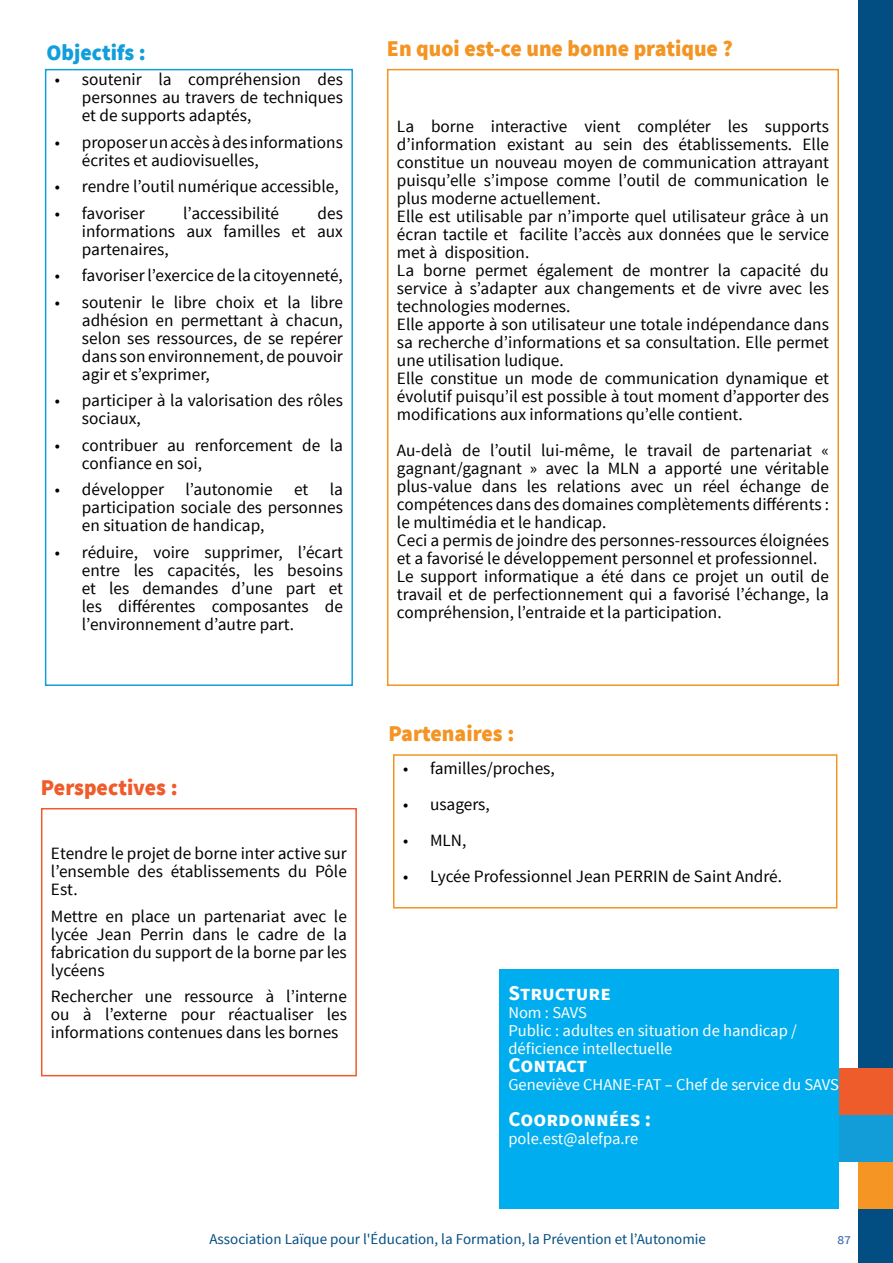
<style>
.page{position:relative;width:893px;height:1263px;background:#fff}
.page>*{position:absolute;margin:0;border:0;box-sizing:border-box;transform-origin:0 0}
.Gros_titres{font:900 22.5px "Source Sans Pro";color:#f49422}
.Gros_titres-2{font:900 22.5px "Source Sans Pro";color:#ef5b2b}
.Gros_titres-3{font:900 22.5px "Source Sans Pro";color:#119eda}
.t1{font:700 21px "Source Sans Pro";color:#fff}
.Titre_pavé_Blanc{font:17.25px/18px "Source Sans Pro";color:#000001;text-align:justify}
.t2{font:16.5px/18px "Source Sans Pro";color:#fff}
.t3{font:15px "Source Sans Pro";color:#024d81}
.t4{font:15px "Source Sans Pro";color:#3967b2}
</style>
<div class="page">
<div style="left:45px;top:69px;width:308px;height:617px;border:2px solid #119eda"></div>
<div style="left:387px;top:69px;width:452px;height:617px;border:2px solid #f49422"></div>
<div style="left:41px;top:808px;width:316px;height:268px;border:2px solid #ef5b2b"></div>
<div style="left:393px;top:754px;width:444px;height:154px;border:2px solid #f49422"></div>
<div style="left:827px;top:1068px;width:66px;height:47px;background:#ef5c2c"></div>
<div style="left:859px;top:0;width:34px;height:1263px;background:#024d81"></div>
<div style="left:827px;top:1115px;width:66px;height:47px;background:#129dd9"></div>
<div style="left:859px;top:1068px;width:34px;height:47px;background:#ef5c2c"></div>
<div style="left:859px;top:1162px;width:34px;height:47px;background:#f59523"></div>
<div style="left:500px;top:969px;width:339px;height:240px;background:#00aeef"></div>
<p class="Gros_titres-3" style="left:46px;top:38px;width:101px">Objectifs :</p>
<p class="Titre_pavé_Blanc" style="left:82px;top:71px;width:263px;text-indent:-27px">• soutenir la compréhension des personnes au travers de techniques et de supports adaptés,</p>
<p class="Titre_pavé_Blanc" style="left:82px;top:133px;width:262px;text-indent:-27px">• proposer un accès à des informations écrites et audiovisuelles,</p>
<p class="Titre_pavé_Blanc" style="left:55px;top:178px;width:285px">• rendre l’outil numérique accessible,</p>
<p class="Titre_pavé_Blanc" style="left:55px;top:204px;width:91px">• favoriser</p>
<p class="Titre_pavé_Blanc" style="left:183px;top:204px;width:97px">l’accessibilité</p>
<p class="Titre_pavé_Blanc" style="left:82px;top:204px;width:263px;text-indent:236px">des informations aux familles et aux partenaires,</p>
<p class="Titre_pavé_Blanc" style="left:55px;top:267px;width:290px">• favoriser l’exercice de la citoyenneté,</p>
<p class="Titre_pavé_Blanc" style="left:82px;top:293px;width:263px;text-indent:-27px">• soutenir le libre choix et la libre adhésion en permettant à chacun, selon ses ressources, de se repérer dans son environnement, de pouvoir agir et s’exprimer,</p>
<p class="Titre_pavé_Blanc" style="left:82px;top:392px;width:262px;text-indent:-27px">• participer à la valorisation des rôles sociaux,</p>
<p class="Titre_pavé_Blanc" style="left:82px;top:436px;width:263px;text-indent:-27px">• contribuer au renforcement de la confiance en soi,</p>
<p class="Titre_pavé_Blanc" style="left:82px;top:481px;width:263px;text-indent:-27px">• développer l’autonomie et la participation sociale des personnes en situation de handicap,</p>
<p class="Titre_pavé_Blanc" style="left:82px;top:543px;width:263px;text-indent:-27px">• réduire, voire supprimer, l’écart entre les capacités, les besoins et les demandes d’une part et les différentes composantes de l’environnement d’autre part.</p>
<p class="Gros_titres-2" style="left:41px;top:773px;width:138px">Perspectives :</p>
<p class="Titre_pavé_Blanc" style="left:51px;top:845px;width:297px">Etendre le projet de borne inter active sur l’ensemble des établissements du Pôle Est.</p>
<p class="Titre_pavé_Blanc" style="left:51px;top:907px;width:297px">Mettre en place un partenariat avec le lycée Jean Perrin dans le cadre de la fabrication du support de la borne par les lycéens</p>
<p class="Titre_pavé_Blanc" style="left:51px;top:988px;width:297px">Rechercher une ressource à l’interne ou à l’externe pour réactualiser les informations contenues dans les bornes</p>
<p class="Gros_titres" style="left:387px;top:34px;width:347px">En quoi est-ce une bonne pratique ?</p>
<p class="Titre_pavé_Blanc" style="left:397px;top:117px;width:433px">La borne interactive vient compléter les supports d’information existant au sein des établissements. Elle constitue un nouveau moyen de communication attrayant puisqu’elle s’impose comme l’outil de communication le plus moderne actuellement.</p>
<p class="Titre_pavé_Blanc" style="left:397px;top:207px;width:434px">Elle est utilisable par n’importe quel utilisateur grâce à un écran tactile et facilite l’accès aux données que le service met à disposition.</p>
<p class="Titre_pavé_Blanc" style="left:397px;top:261px;width:434px">La borne permet également de montrer la capacité du service à s’adapter aux changements et de vivre avec les technologies modernes.</p>
<p class="Titre_pavé_Blanc" style="left:397px;top:315px;width:433px">Elle apporte à son utilisateur une totale indépendance dans sa recherche d’informations et sa consultation. Elle permet une utilisation ludique.</p>
<p class="Titre_pavé_Blanc" style="left:397px;top:369px;width:433px">Elle constitue un mode de communication dynamique et évolutif puisqu’il est possible à tout moment d’apporter des modifications aux informations qu’elle contient.</p>
<p class="Titre_pavé_Blanc" style="left:397px;top:441px;width:434px">Au-delà de l’outil lui-même, le travail de partenariat « gagnant/gagnant » avec la MLN a apporté une véritable plus-value dans les relations avec un réel échange de compétences dans des domaines complètements différents : le multimédia et le handicap.</p>
<p class="Titre_pavé_Blanc" style="left:397px;top:531px;width:433px">Ceci a permis de joindre des personnes-ressources éloignées et a favorisé le développement personnel et professionnel.</p>
<p class="Titre_pavé_Blanc" style="left:397px;top:567px;width:434px">Le support informatique a été dans ce projet un outil de travail et de perfectionnement qui a favorisé l’échange, la compréhension, l’entraide et la participation.</p>
<p class="Gros_titres" style="left:388px;top:719px;width:127px">Partenaires :</p>
<p class="Titre_pavé_Blanc" style="left:403px;top:760px;width:153px">• familles/proches,</p>
<p class="Titre_pavé_Blanc" style="left:403px;top:796px;width:88px">• usagers,</p>
<p class="Titre_pavé_Blanc" style="left:403px;top:832px;width:65px">• MLN,</p>
<p class="Titre_pavé_Blanc" style="left:403px;top:868px;width:381px">• Lycée Professionnel Jean PERRIN de Saint André.</p>
<p class="t1" style="left:508px;top:980px;width:104px">Structure</p>
<p class="t2" style="left:508px;top:1004px;width:80px">Nom : SAVS</p>
<p class="t2" style="left:508px;top:1022px;width:290px">Public : adultes en situation de handicap / déficience intellectuelle</p>
<p class="t1" style="left:508px;top:1052px;width:80px">Contact</p>
<p class="t2" style="left:508px;top:1076px;width:332px">Geneviève CHANE-FAT – Chef de service du SAVS</p>
<p class="t1" style="left:508px;top:1106px;width:144px">Coordonnées :</p>
<p class="t2" style="left:508px;top:1130px;width:132px">pole.est@alefpa.re</p>
<p class="t2" style="left:508px;top:1025px;width:301px">Public : 76 adultes en situation de handicap</p>
<p class="t1" style="left:508px;top:1044px;width:80px">Contact</p>
<p class="t2" style="left:508px;top:1070px;width:268px">Amaël EDDOUKALI (Monitrice d’Atelier)</p>
<p class="t1" style="left:508px;top:1109px;width:144px">Coordonnées :</p>
<p class="t2" style="left:508px;top:1135px;width:237px">contact.fah-mtalet@alefpa.asso.fr</p>
<p class="t2" style="left:563px;top:1025px;width:249px">227 jeunes en situation de handicap</p>
<p class="t2" style="left:668px;top:1025px;width:7px">t</p>
<p class="t2" style="left:731px;top:1025px;width:10px">e</p>
<p class="t2" style="left:508px;top:1045px;width:50px">mental</p>
<p class="t1" style="left:508px;top:1064px;width:80px">Contact</p>
<p class="t1" style="left:508px;top:1129px;width:144px">Coordonnées :</p>
<p class="t3" style="left:209px;top:1230px;width:498px">Association Laïque pour l'Éducation, la Formation, la Prévention et l’Autonomie</p>
<p class="t4" style="left:837px;top:1230px;width:15px">87</p>
</div>
